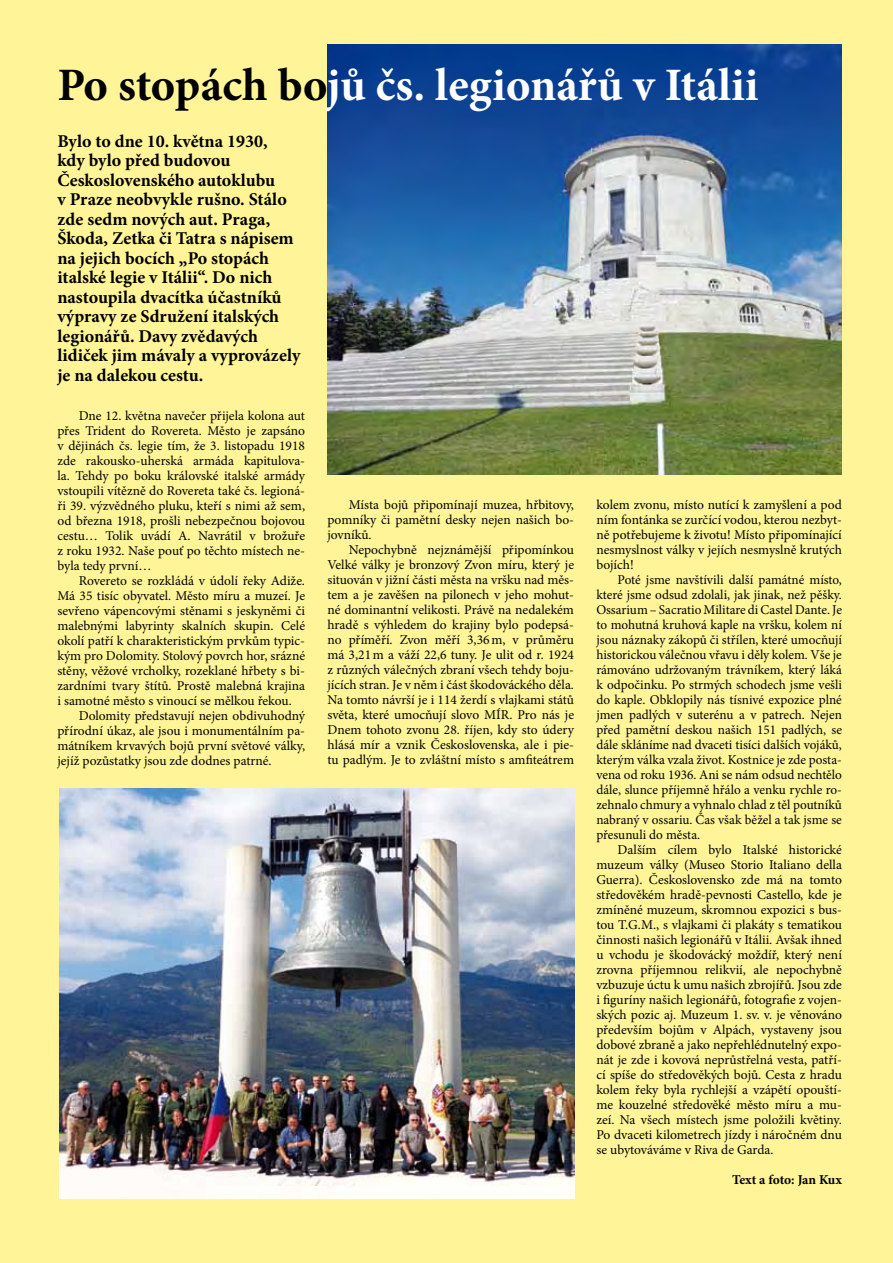
<style>
.page{position:relative;width:893px;height:1263px;background:#fff598}
.page>*{position:absolute;margin:0;border:0;box-sizing:border-box;transform-origin:0 0}
.t1{font:700 46.5px "Minion Pro";color:#fff}
.t2{font:700 18px/19.5px "Minion Pro";color:#000}
.t3{font:13.5px/15px "Minion Pro";color:#000;text-align:justify}
.t4{font:700 13.5px "Minion Pro";letter-spacing:-.01em;color:#000}
.s1{color:#000}
</style>
<div class="page">
<img style="left:327px;top:45px;width:515px;height:429px">
<img style="left:60px;top:789px;width:514px;height:410px">
<h1 class="t1" style="left:57px;top:52px;width:703px"><span class="s1">Po stopách bo</span>jů čs. legionářů v Itálii</h1>
<p class="t2" style="left:57px;top:131px;width:244px">Bylo to dne 10. května 1930,<br>kdy bylo před budovou<br>Československého autoklubu<br>v Praze neobvykle rušno. Stálo zde sedm nových aut. Praga,<br>Škoda, Zetka či Tatra s nápisem na jejich bocích „Po stopách italské legie v Itálii“. Do nich nastoupila dvacítka účastníků výpravy ze Sdružení italských legionářů. Davy zvědavých lidiček jim mávaly a vyprovázely je na dalekou cestu.</p>
<p class="t3" style="left:57px;top:408px;width:249px;text-indent:21px">Dne 12. května navečer přijela kolona aut přes Trident do Rovereta. Město je zapsáno v dějinách čs. legie tím, že 3. listopadu 1918 zde rakousko-uherská armáda kapitulova&shy;la. Tehdy po boku královské italské armády vstoupili vítězně do Rovereta také čs. legioná&shy;ři 39. výzvědného pluku, kteří s nimi až sem, od března 1918, prošli nebezpečnou bojovou cestu… Tolik uvádí A. Navrátil v brožuře z roku 1932. Naše pouť po těchto místech ne&shy;byla tedy první…</p>
<p class="t3" style="left:79px;top:573px;width:228px">Rovereto se rozkládá v údolí řeky Adiže.</p>
<p class="t3" style="left:57px;top:588px;width:249px">Má 35 tisíc obyvatel. Město míru a muzeí. Je</p>
<p class="t3" style="left:57px;top:603px;width:249px">sevřeno vápencovými stěnami s jeskyněmi či</p>
<p class="t3" style="left:57px;top:618px;width:249px">malebnými labyrinty skalních skupin. Celé</p>
<p class="t3" style="left:57px;top:633px;width:249px">okolí patří k charakteristickým prvkům typic-</p>
<p class="t3" style="left:57px;top:648px;width:249px">kým pro Dolomity. Stolový povrch hor, srázné</p>
<p class="t3" style="left:57px;top:663px;width:249px">stěny, věžové vrcholky, rozeklané hřbety s bi-</p>
<p class="t3" style="left:57px;top:678px;width:249px">zardními tvary štítů. Prostě malebná krajina</p>
<p class="t3" style="left:57px;top:693px;width:236px">i samotné město s vinoucí se mělkou řekou.</p>
<p class="t3" style="left:79px;top:708px;width:228px">Dolomity představují nejen obdivuhodný</p>
<p class="t3" style="left:57px;top:723px;width:249px">přírodní úkaz, ale jsou i monumentálním pa-</p>
<p class="t3" style="left:57px;top:738px;width:249px">mátníkem krvavých bojů první světové války,</p>
<p class="t3" style="left:57px;top:753px;width:216px">jejíž pozůstatky jsou zde dodnes patrné.</p>
<p class="t3" style="left:327px;top:498px;width:248px;text-indent:21px">Místa bojů připomínají muzea, hřbitovy, pomníky či pamětní desky nejen našich bo&shy;jovníků.</p>
<p class="t3" style="left:327px;top:543px;width:248px;text-indent:21px">Nepochybně nejznámější připomínkou Velké války je bronzový Zvon míru, který je situován v jižní části města na vršku nad měs&shy;tem a je zavěšen na pilonech v jeho mohut&shy;né dominantní velikosti. Právě na nedalekém hradě s výhledem do krajiny bylo podepsá&shy;no příměří. Zvon měří 3,36m, v průměru má 3,21m a váží 22,6 tuny. Je ulit od r. 1924 z různých válečných zbraní všech tehdy boju&shy;jících stran. Je v něm i část škodováckého děla.<br>Na tomto návrší je i 114 žerdí s vlajkami států světa, které umocňují slovo MÍR. Pro nás je Dnem tohoto zvonu 28. říjen, kdy sto údery hlásá mír a vznik Československa, ale i pie&shy;tu padlým. Je to zvláštní místo s amfiteátrem</p>
<p class="t3" style="left:596px;top:498px;width:247px">kolem zvonu, místo nutící k zamyšlení a pod ním fontánka se zurčící vodou, kterou nezbyt&shy;ně potřebujeme k životu! Místo připomínající nesmyslnost války v jejích nesmyslně krutých bojích!</p>
<p class="t3" style="left:596px;top:573px;width:247px;text-indent:21px">Poté jsme navštívili další památné místo, které jsme odsud zdolali, jak jinak, než pěšky.<br>Ossarium – Sacratio Militare di Castel Dante. Je to mohutná kruhová kaple na vršku, kolem ní jsou náznaky zákopů či střílen, které umocňují historickou válečnou vřavu i děly kolem. Vše je rámováno udržovaným trávníkem, který láká k odpočinku. Po strmých schodech jsme vešli do kaple. Obklopily nás tísnivé expozice plné jmen padlých v suterénu a v patrech. Nejen před pamětní deskou našich 151 padlých, se dále skláníme nad dvaceti tisíci dalších vojáků, kterým válka vzala život. Kostnice je zde posta&shy;vena od roku 1936. Ani se nám odsud nechtělo dále, slunce příjemně hřálo a venku rychle ro&shy;zehnalo chmury a vyhnalo chlad z těl poutníků nabraný v ossariu. Čas však běžel a tak jsme se přesunuli do města.</p>
<p class="t3" style="left:596px;top:843px;width:247px;text-indent:21px">Dalším cílem bylo Italské historické muzeum války (Museo Storio Italiano della Guerra). Československo zde má na tomto středověkém hradě-pevnosti Castello, kde je zmíněné muzeum, skromnou expozici s bus&shy;tou T.G.M., s vlajkami či plakáty s tematikou činnosti našich legionářů v Itálii. Avšak ihned u vchodu je škodovácký moždíř, který není zrovna příjemnou relikvií, ale nepochybně vzbuzuje úctu k umu našich zbrojířů. Jsou zde i figuríny našich legionářů, fotografie z vojen&shy;ských pozic aj. Muzeum 1. sv. v. je věnováno především bojům v Alpách, vystaveny jsou dobové zbraně a jako nepřehlédnutelný expo&shy;nát je zde i kovová neprůstřelná vesta, patří&shy;cí spíše do středověkých bojů. Cesta z hradu kolem řeky byla rychlejší a vzápětí opouští&shy;me kouzelné středověké město míru a mu&shy;zeí. Na všech místech jsme položili květiny.<br>Po dvaceti kilometrech jízdy i náročném dnu se ubytováváme v Riva de Garda.</p>
<p class="t4" style="left:732px;top:1170px;width:111px">Text a foto: Jan Kux</p>
</div>
